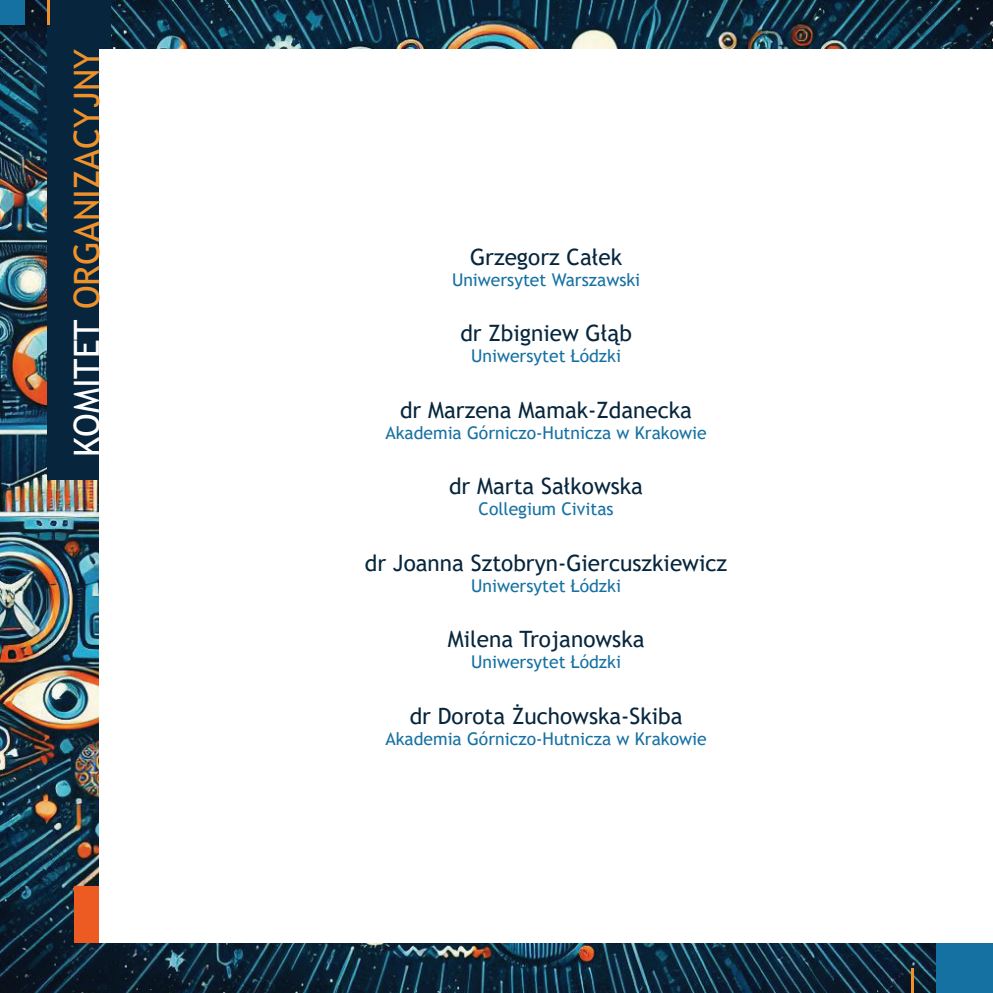
<style>
.page{position:relative;width:993px;height:993px;background:#fff}
.page>*{position:absolute;margin:0;border:0;box-sizing:border-box;transform-origin:0 0}
.t1{font:35px "Trebuchet MS";color:#f09129}
.t2{font:22.5px "Trebuchet MS";color:#07263d}
.t3{font:17.5px "Trebuchet MS";color:#1671a3}
.s1{color:#fff}
</style>
<div class="page">
<img style="left:0;top:0;width:992px;height:992px">
<div style="left:47px;top:0;width:64px;height:479px;background:#07263d"></div>
<div style="left:99px;top:50px;width:893px;height:893px;background:#fff"></div>
<div style="left:935px;top:943px;width:57px;height:49px;background:#1671a3"></div>
<div style="left:74px;top:886px;width:25px;height:57px;background:#ee5b22"></div>
<div style="left:0;top:0;width:25px;height:25px;background:#1671a3"></div>
<hr style="left:47px;top:0;width:3px;height:25px;background:#f09129">
<hr style="left:911px;top:967px;width:2px;height:25px;background:#f09129">
<h1 class="t1" style="left:65px;top:457px;width:407px;rotate:-90deg"><span class="s1">Komitet</span> ORGANIZACYJNY</h1>
<p class="t2" style="left:470px;top:242px;width:154px">Grzegorz Całek</p>
<p class="t3" style="left:452px;top:268px;width:190px">Uniwersytet Warszawski</p>
<p class="t2" style="left:460px;top:319px;width:173px">dr Zbigniew Głąb</p>
<p class="t3" style="left:471px;top:345px;width:151px">Uniwersytet Łódzki</p>
<p class="t2" style="left:400px;top:395px;width:293px">dr Marzena Mamak-Zdanecka</p>
<p class="t3" style="left:385px;top:421px;width:322px">Akademia Górniczo-Hutnicza w Krakowie</p>
<p class="t2" style="left:449px;top:472px;width:195px">dr Marta Sałkowska</p>
<p class="t3" style="left:478px;top:498px;width:137px">Collegium Civitas</p>
<p class="t2" style="left:365px;top:548px;width:364px">dr Joanna Sztobryn-Giercuszkiewicz</p>
<p class="t3" style="left:471px;top:574px;width:151px">Uniwersytet Łódzki</p>
<p class="t2" style="left:447px;top:625px;width:198px">Milena Trojanowska</p>
<p class="t3" style="left:471px;top:651px;width:151px">Uniwersytet Łódzki</p>
<p class="t2" style="left:409px;top:701px;width:274px">dr Dorota Żuchowska-Skiba</p>
<p class="t3" style="left:385px;top:727px;width:322px">Akademia Górniczo-Hutnicza w Krakowie</p>
</div>
